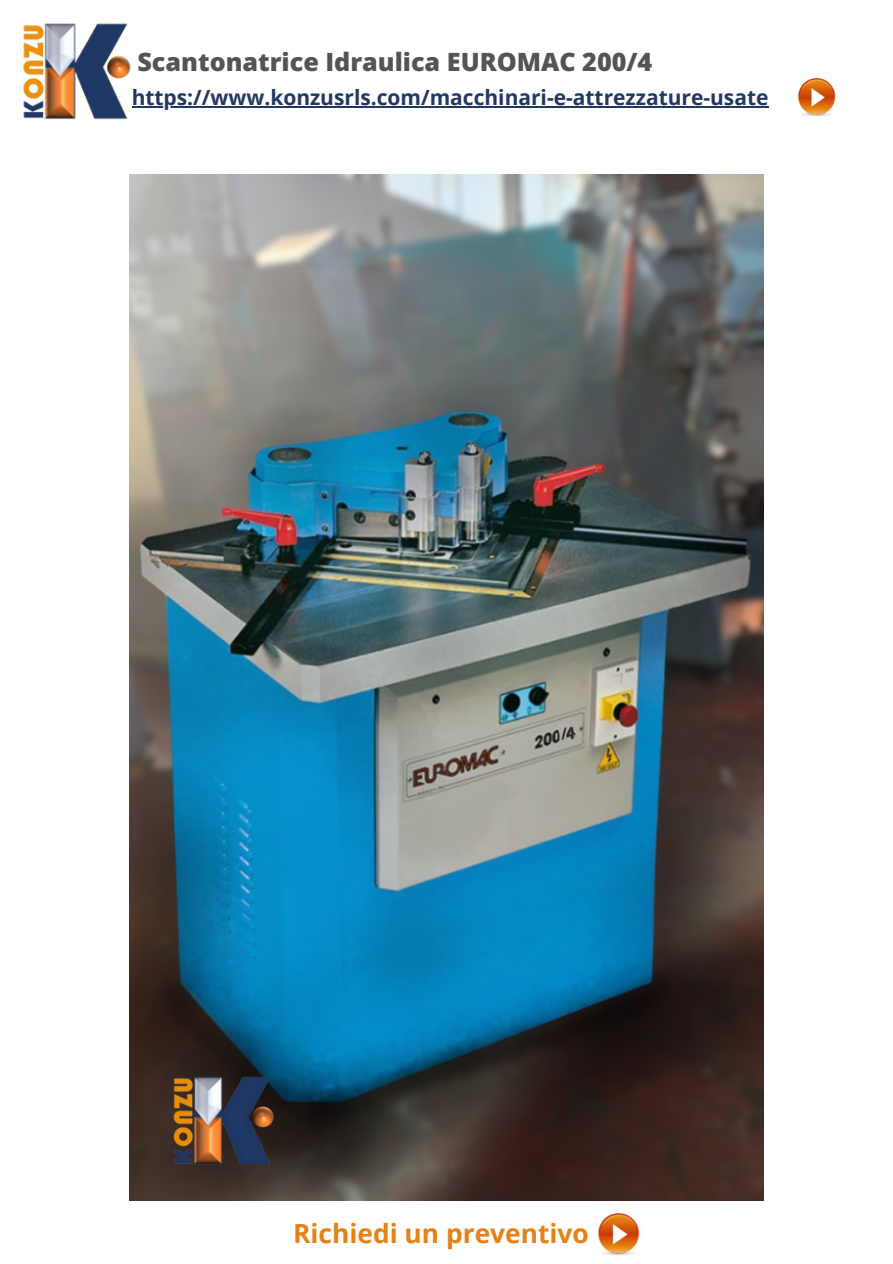
<style>
.page{position:relative;width:893px;height:1264px;background:#fff}
.page>*{position:absolute;margin:0;border:0;box-sizing:border-box;transform-origin:0 0}
.t1{font:700 26.4px "Open Sans";color:#e58115}
.t2{font:800 25.2px "Open Sans";color:#545454}
.t3{font:700 21px "Open Sans";color:#213863}
</style>
<div class="page">
<img style="left:797px;top:79px;width:39px;height:38px">
<img style="left:23px;top:23px;width:114px;height:97px">
<img style="left:598px;top:1213px;width:42px;height:42px">
<img style="left:129px;top:175px;width:634px;height:1025px">
<img style="left:167px;top:1067px;width:112px;height:106px">
<hr style="left:132px;top:106px;width:636px;height:1px;background:#213863">
<p class="t2" style="left:137px;top:44px;width:516px">Scantonatrice Idraulica EUROMAC 200/4</p>
<p class="t3" style="left:132px;top:83px;width:638px">https://www.konzusrls.com/macchinari-e-attrezzature-usate</p>
<p class="t1" style="left:293px;top:1214px;width:297px">Richiedi un preventivo</p>
</div>
